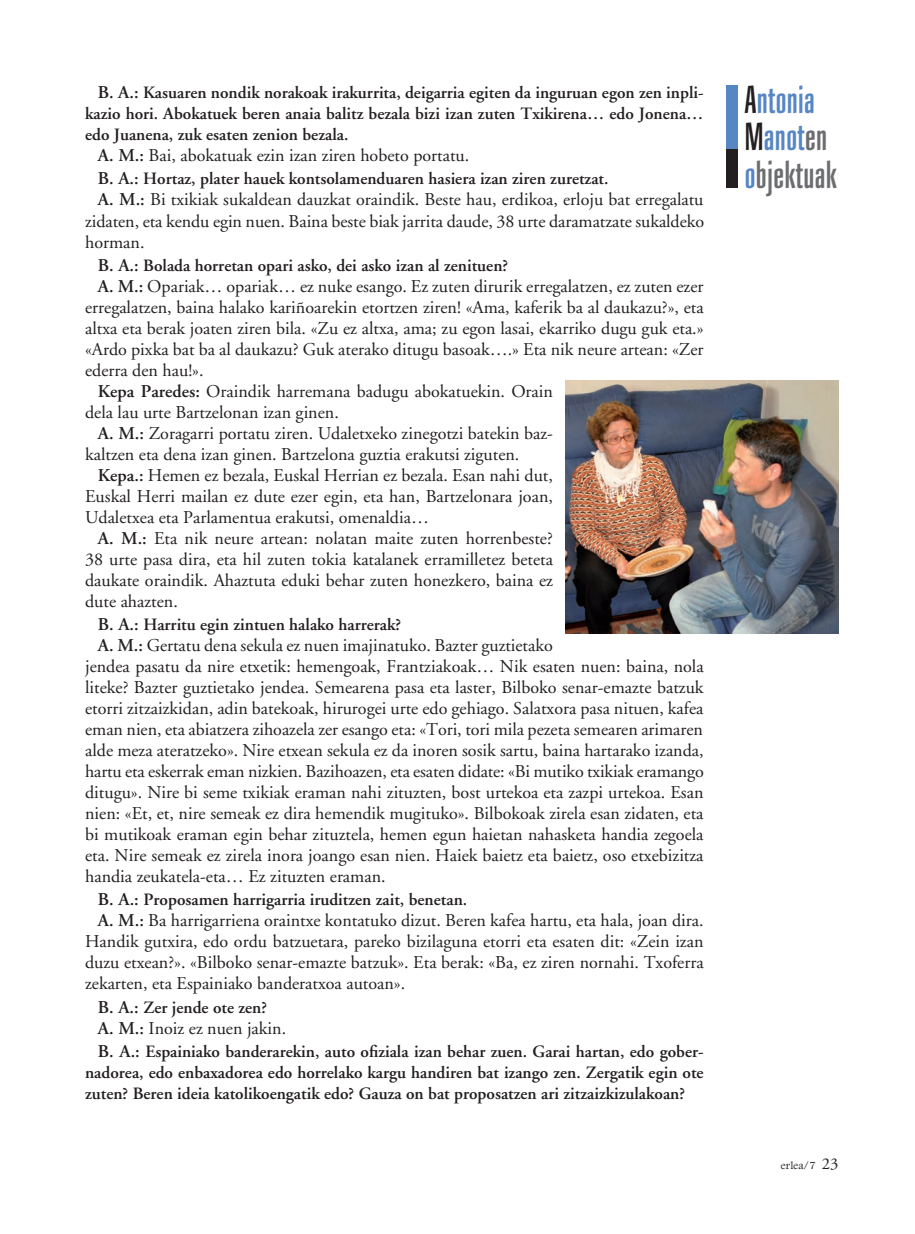
<style>
.page{position:relative;width:915px;height:1234px;background:#fff}
.page>*{position:absolute;margin:0;border:0;box-sizing:border-box;transform-origin:0 0}
.t1{font:500 36px/37.5px "Lance Condensed";letter-spacing:.01em;color:#5786c5}
.t2{font:18px/21px "Adobe Garamond";color:#231f20;text-align:justify}
.t3{font:600 17.25px/21px "Adobe Garamond";color:#231f20;text-align:justify}
.t4{font:11.25px "Footlight MT Light";color:#231f20}
.s1{font-size:18px}
.s2{font-weight:600}
.s3{color:#231f20}
.s4{color:#6c6d70}
.s5{font-family:"Adobe Garamond";font-size:16.5px}
</style>
<div class="page">
<div style="left:726px;top:85px;width:11px;height:65px;background:#5786c5"></div>
<div style="left:726px;top:150px;width:11px;height:38px;background:#231f20"></div>
<img style="left:565px;top:380px;width:273px;height:253px">
<p class="t3" style="left:85px;top:83px;width:619px;text-indent:13px"><span class="s1">B. A.:</span> Kasuaren nondik norakoak irakurrita, deigarria egiten da inguruan egon zen inpli&shy;kazio hori. Abokatuek beren anaia balitz bezala bizi izan zuten Txikirena… edo Jonena… edo Juanena, zuk esaten zenion bezala.</p>
<p class="t2" style="left:98px;top:145px;width:373px"><span class="s2">A. M.:</span> Bai, abokatuak ezin izan ziren hobeto portatu.</p>
<p class="t3" style="left:98px;top:169px;width:512px"><span class="s1">B. A.:</span> Hortaz, plater hauek kontsolamenduaren hasiera izan ziren zuretzat.</p>
<p class="t2" style="left:85px;top:190px;width:620px;text-indent:13px"><span class="s2">A. M.:</span> Bi txikiak sukaldean dauzkat oraindik. Beste hau, erdikoa, erloju bat erregalatu zidaten, eta kendu egin nuen. Baina beste biak jarrita daude, 38 urte daramatzate sukaldeko horman.</p>
<p class="t3" style="left:98px;top:255px;width:412px"><span class="s1">B. A.:</span> Bolada horretan opari asko, dei asko izan al zenituen?</p>
<p class="t2" style="left:98px;top:276px;width:607px"><span class="s2">A. M.:</span> Opariak… opariak… ez nuke esango. Ez zuten dirurik erregalatzen, ez zuten ezer</p>
<p class="t2" style="left:85px;top:297px;width:619px">erregalatzen, baina halako kariñoarekin etortzen ziren! «Ama, kaferik ba al daukazu?», eta</p>
<p class="t2" style="left:85px;top:318px;width:619px">altxa eta berak joaten ziren bila. «Zu ez altxa, ama; zu egon lasai, ekarriko dugu guk eta.»</p>
<p class="t2" style="left:85px;top:339px;width:619px">«Ardo pixka bat ba al daukazu? Guk aterako ditugu basoak….» Eta nik neure artean: «Zer</p>
<p class="t2" style="left:85px;top:360px;width:120px">ederra den hau!».</p>
<p class="t2" style="left:98px;top:381px;width:456px"><span class="s2">Kepa Paredes:</span> Oraindik harremana badugu abokatuekin. Orain</p>
<p class="t2" style="left:85px;top:402px;width:255px">dela lau urte Bartzelonan izan ginen.</p>
<p class="t2" style="left:98px;top:423px;width:456px"><span class="s2">A. M.:</span> Zoragarri portatu ziren. Udaletxeko zinegotzi batekin baz-</p>
<p class="t2" style="left:85px;top:444px;width:435px">kaltzen eta dena izan ginen. Bartzelona guztia erakutsi ziguten.</p>
<p class="t2" style="left:98px;top:465px;width:456px"><span class="s2">Kepa.:</span> Hemen ez bezala, Euskal Herrian ez bezala. Esan nahi dut,</p>
<p class="t2" style="left:85px;top:486px;width:469px">Euskal Herri mailan ez dute ezer egin, eta han, Bartzelonara joan,</p>
<p class="t2" style="left:85px;top:507px;width:345px">Udaletxea eta Parlamentua erakutsi, omenaldia…</p>
<p class="t2" style="left:98px;top:528px;width:456px"><span class="s2">A. M.:</span> Eta nik neure artean: nolatan maite zuten horrenbeste?</p>
<p class="t2" style="left:85px;top:549px;width:469px">38 urte pasa dira, eta hil zuten tokia katalanek erramilletez beteta</p>
<p class="t2" style="left:85px;top:570px;width:469px">daukate oraindik. Ahaztuta eduki behar zuten honezkero, baina ez</p>
<p class="t2" style="left:85px;top:591px;width:94px">dute ahazten.</p>
<p class="t3" style="left:98px;top:614px;width:305px"><span class="s1">B. A.:</span> Harritu egin zintuen halako harrerak?</p>
<p class="t2" style="left:85px;top:635px;width:620px;text-align:left;text-indent:13px"><span class="s2">A. M.:</span> Gertatu dena sekula ez nuen imajinatuko. Bazter guztietako<br>jendea pasatu da nire etxetik: hemengoak, Frantziakoak… Nik esaten nuen: baina, nola liteke? Bazter guztietako jendea. Semearena pasa eta laster, Bilboko senar-emazte batzuk etorri zitzaizkidan, adin batekoak, hirurogei urte edo gehiago. Salatxora pasa nituen, kafea eman nien, eta abiatzera zihoazela zer esango eta: «Tori, tori mila pezeta semearen arimaren alde meza ateratzeko». Nire etxean sekula ez da inoren sosik sartu, baina hartarako izanda, hartu eta eskerrak eman nizkien. Bazihoazen, eta esaten didate: «Bi mutiko txikiak eramango ditugu». Nire bi seme txikiak eraman nahi zituzten, bost urtekoa eta zazpi urtekoa. Esan nien: «Et, et, nire semeak ez dira hemendik mugituko». Bilbokoak zirela esan zidaten, eta bi mutikoak eraman egin behar zituztela, hemen egun haietan nahasketa handia zegoela eta. Nire semeak ez zirela inora joango esan nien. Haiek baietz eta baietz, oso etxebizitza handia zeukatela-eta… Ez zituzten eraman.</p>
<p class="t3" style="left:98px;top:889px;width:371px"><span class="s1">B. A.:</span> Proposamen harrigarria iruditzen zait, benetan.</p>
<p class="t2" style="left:85px;top:910px;width:620px;text-indent:13px"><span class="s2">A. M.:</span> Ba harrigarriena oraintxe kontatuko dizut. Beren kafea hartu, eta hala, joan dira.<br>Handik gutxira, edo ordu batzuetara, pareko bizilaguna etorri eta esaten dit: «Zein izan duzu etxean?». «Bilboko senar-emazte batzuk». Eta berak: «Ba, ez ziren nornahi. Txoferra zekarten, eta Espainiako banderatxoa autoan».</p>
<p class="t3" style="left:98px;top:996px;width:171px"><span class="s1">B. A.:</span> Zer jende ote zen?</p>
<p class="t2" style="left:98px;top:1017px;width:190px"><span class="s2">A. M.:</span> Inoiz ez nuen jakin.</p>
<p class="t3" style="left:85px;top:1040px;width:619px;text-indent:13px"><span class="s1">B. A.:</span> Espainiako banderarekin, auto ofiziala izan behar zuen. Garai hartan, edo gober&shy;nadorea, edo enbaxadorea edo horrelako kargu handiren bat izango zen. Zergatik egin ote zuten? Beren ideia katolikoengatik edo? Gauza on bat proposatzen ari zitzaizkizulakoan?</p>
<h1 class="t1" style="left:744px;top:82px;width:93px"><span class="s3">A</span>ntonia<br><span class="s3">M</span>anot<span class="s4">en </span>o<span class="s4">bjektuak</span></h1>
<p class="t4" style="left:780px;top:1158px;width:59px">erlea/7 <span class="s5">23</span></p>
</div>
